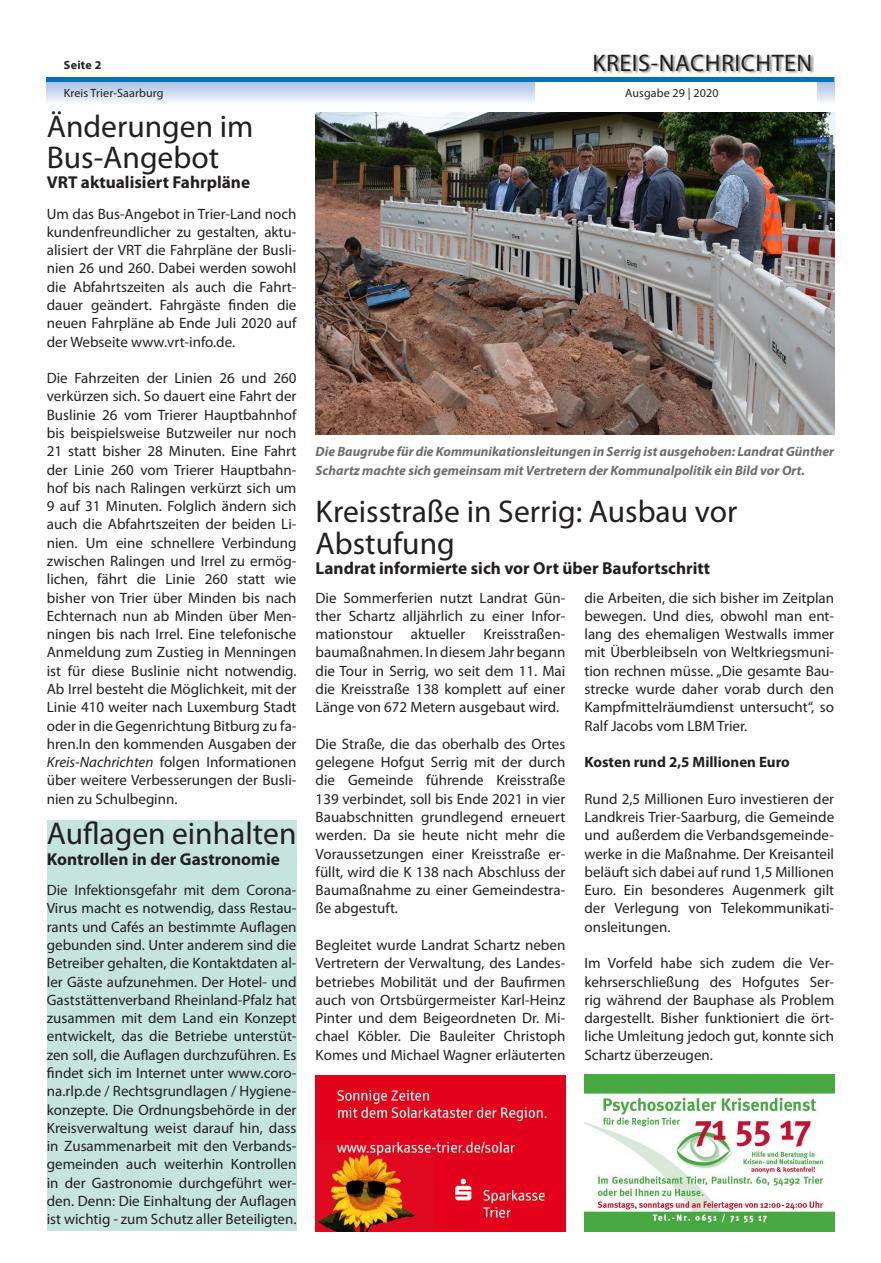
<style>
.page{position:relative;width:881px;height:1263px;background:#fff}
.page>*{position:absolute;margin:0;border:0;box-sizing:border-box;transform-origin:0 0}
.Headline{font:31.5px "Myriad Pro";color:#231f20}
.t1{font:24px "Myriad Pro";letter-spacing:.025em;color:#231f20}
.Subline{font:700 17.25px "Myriad Pro";color:#231f20}
.Fließtext{font:15px/18.3px "Myriad Pro";color:#231f20;text-align:justify}
.Fließtext-2{font:700 15px "Myriad Pro";color:#231f20}
.Bilduntertitel{font:italic 700 13.5px/18.3px "Myriad Pro";color:#6c6d70}
.t2{font:12px "Myriad Pro";letter-spacing:.01em;color:#231f20}
.t3{font:700 12px "Myriad Pro";letter-spacing:.025em;color:#231f20}
.s1{font-style:italic}
</style>
<div class="page">
<svg style="left:47px;top:82px;width:786px;height:21px;background:#cedbef"></svg>
<div style="left:535px;top:0;width:281px;height:113px;background:#fff"></div>
<div style="left:594px;top:54px;width:219px;height:20px;background:#231f20;opacity:.5"></div>
<hr style="left:47px;top:78px;width:786px;height:4px;background:#0072bc">
<img style="left:315px;top:1076px;width:250px;height:155px">
<div style="left:47px;top:821px;width:249px;height:410px;background:#c6e4de"></div>
<img style="left:315px;top:113px;width:518px;height:322px">
<img style="left:584px;top:1075px;width:249px;height:156px">
<p class="t3" style="left:64px;top:57px;width:39px">Seite 2</p>
<h2 class="t1" style="left:592px;top:48px;width:221px">KREIS-NACHRICHTEN</h2>
<p class="t2" style="left:64px;top:86px;width:101px">Kreis Trier-Saarburg</p>
<p class="t2" style="left:625px;top:86px;width:95px">Ausgabe 29 | 2020</p>
<p class="Headline" style="left:47px;top:107px;width:208px">Änderungen im</p>
<p class="Headline" style="left:47px;top:138px;width:174px">Bus-Angebot</p>
<p class="Subline" style="left:47px;top:171px;width:205px">VRT aktualisiert Fahrpläne</p>
<p class="Fließtext" style="left:47px;top:204px;width:251px">Um das Bus-Angebot in Trier-Land noch kundenfreundlicher zu gestalten, aktu&shy;alisiert der VRT die Fahrpläne der Busli&shy;nien 26 und 260. Dabei werden sowohl die Abfahrtszeiten als auch die Fahrt&shy;dauer geändert. Fahrgäste finden die neuen Fahrpläne ab Ende Juli 2020 auf der Webseite www.vrt-info.de.</p>
<p class="Fließtext" style="left:47px;top:369px;width:251px">Die Fahrzeiten der Linien 26 und 260 verkürzen sich. So dauert eine Fahrt der Buslinie 26 vom Trierer Hauptbahnhof bis beispielsweise Butzweiler nur noch 21 statt bisher 28 Minuten. Eine Fahrt der Linie 260 vom Trierer Hauptbahn&shy;hof bis nach Ralingen verkürzt sich um 9 auf 31 Minuten. Folglich ändern sich auch die Abfahrtszeiten der beiden Li&shy;nien. Um eine schnellere Verbindung zwischen Ralingen und Irrel zu ermög&shy;lichen, fährt die Linie 260 statt wie bisher von Trier über Minden bis nach Echternach nun ab Minden über Men&shy;ningen bis nach Irrel. Eine telefonische Anmeldung zum Zustieg in Menningen ist für diese Buslinie nicht notwendig.<br>Ab Irrel besteht die Möglichkeit, mit der Linie 410 weiter nach Luxemburg Stadt oder in die Gegenrichtung Bitburg zu fa&shy;hren.In den kommenden Ausgaben der <span class="s1">Kreis-Nachrichten</span> folgen Informationen über weitere Verbesserungen der Busli&shy;nien zu Schulbeginn.</p>
<p class="Headline" style="left:47px;top:814px;width:251px">Auflagen einhalten</p>
<p class="Subline" style="left:47px;top:847px;width:234px">Kontrollen in der Gastronomie</p>
<p class="Fließtext" style="left:47px;top:881px;width:251px">Die Infektionsgefahr mit dem Corona-Virus macht es notwendig, dass Restau&shy;rants und Cafés an bestimmte Auflagen gebunden sind. Unter anderem sind die Betreiber gehalten, die Kontaktdaten al&shy;ler Gäste aufzunehmen. Der Hotel- und Gaststättenverband Rheinland-Pfalz hat zusammen mit dem Land ein Konzept entwickelt, das die Betriebe unterstüt&shy;zen soll, die Auflagen durchzuführen. Es findet sich im Internet unter www.coro&shy;na.rlp.de / Rechtsgrundlagen / Hygiene&shy;konzepte. Die Ordnungsbehörde in der Kreisverwaltung weist darauf hin, dass in Zusammenarbeit mit den Verbands&shy;gemeinden auch weiterhin Kontrollen in der Gastronomie durchgeführt wer&shy;den. Denn: Die Einhaltung der Auflagen ist wichtig - zum Schutz aller Beteiligten.</p>
<p class="Bilduntertitel" style="left:315px;top:442px;width:520px">Die Baugrube für die Kommunikationsleitungen in Serrig ist ausgehoben: Landrat Günther<br>Schartz machte sich gemeinsam mit Vertretern der Kommunalpolitik ein Bild vor Ort.</p>
<p class="Headline" style="left:315px;top:492px;width:423px">Kreisstraße in Serrig: Ausbau vor</p>
<p class="Headline" style="left:315px;top:524px;width:141px">Abstufung</p>
<p class="Subline" style="left:315px;top:557px;width:396px">Landrat informierte sich vor Ort über Baufortschritt</p>
<p class="Fließtext" style="left:315px;top:588px;width:251px">Die Sommerferien nutzt Landrat Gün&shy;ther Schartz alljährlich zu einer Infor&shy;mationstour aktueller Kreisstraßen&shy;baumaßnahmen. In diesem Jahr begann die Tour in Serrig, wo seit dem 11. Mai die Kreisstraße 138 komplett auf einer Länge von 672 Metern ausgebaut wird.</p>
<p class="Fließtext" style="left:315px;top:734px;width:251px">Die Straße, die das oberhalb des Ortes gelegene Hofgut Serrig mit der durch die Gemeinde führende Kreisstraße 139 verbindet, soll bis Ende 2021 in vier Bauabschnitten grundlegend erneuert werden. Da sie heute nicht mehr die Voraussetzungen einer Kreisstraße er&shy;füllt, wird die K 138 nach Abschluss der Baumaßnahme zu einer Gemeindestra&shy;ße abgestuft.</p>
<p class="Fließtext" style="left:315px;top:935px;width:251px">Begleitet wurde Landrat Schartz neben Vertretern der Verwaltung, des Landes&shy;betriebes Mobilität und der Baufirmen auch von Ortsbürgermeister Karl-Heinz Pinter und dem Beigeordneten Dr. Mi&shy;chael Köbler. Die Bauleiter Christoph Komes und Michael Wagner erläuterten</p>
<p class="Fließtext" style="left:584px;top:588px;width:251px">die Arbeiten, die sich bisher im Zeitplan bewegen. Und dies, obwohl man ent&shy;lang des ehemaligen Westwalls immer mit Überbleibseln von Weltkriegsmuni&shy;tion rechnen müsse. „Die gesamte Bau&shy;strecke wurde daher vorab durch den Kampfmittelräumdienst untersucht“, so Ralf Jacobs vom LBM Trier.</p>
<p class="Fließtext-2" style="left:584px;top:752px;width:207px">Kosten rund 2,5 Millionen Euro</p>
<p class="Fließtext" style="left:584px;top:789px;width:251px">Rund 2,5 Millionen Euro investieren der Landkreis Trier-Saarburg, die Gemeinde und außerdem die Verbandsgemeinde&shy;werke in die Maßnahme. Der Kreisanteil beläuft sich dabei auf rund 1,5 Millionen Euro. Ein besonderes Augenmerk gilt der Verlegung von Telekommunikati&shy;onsleitungen.</p>
<p class="Fließtext" style="left:584px;top:954px;width:251px">Im Vorfeld habe sich zudem die Ver&shy;kehrserschließung des Hofgutes Ser&shy;rig während der Bauphase als Problem dargestellt. Bisher funktioniert die ört&shy;liche Umleitung jedoch gut, konnte sich Schartz überzeugen.</p>
</div>
